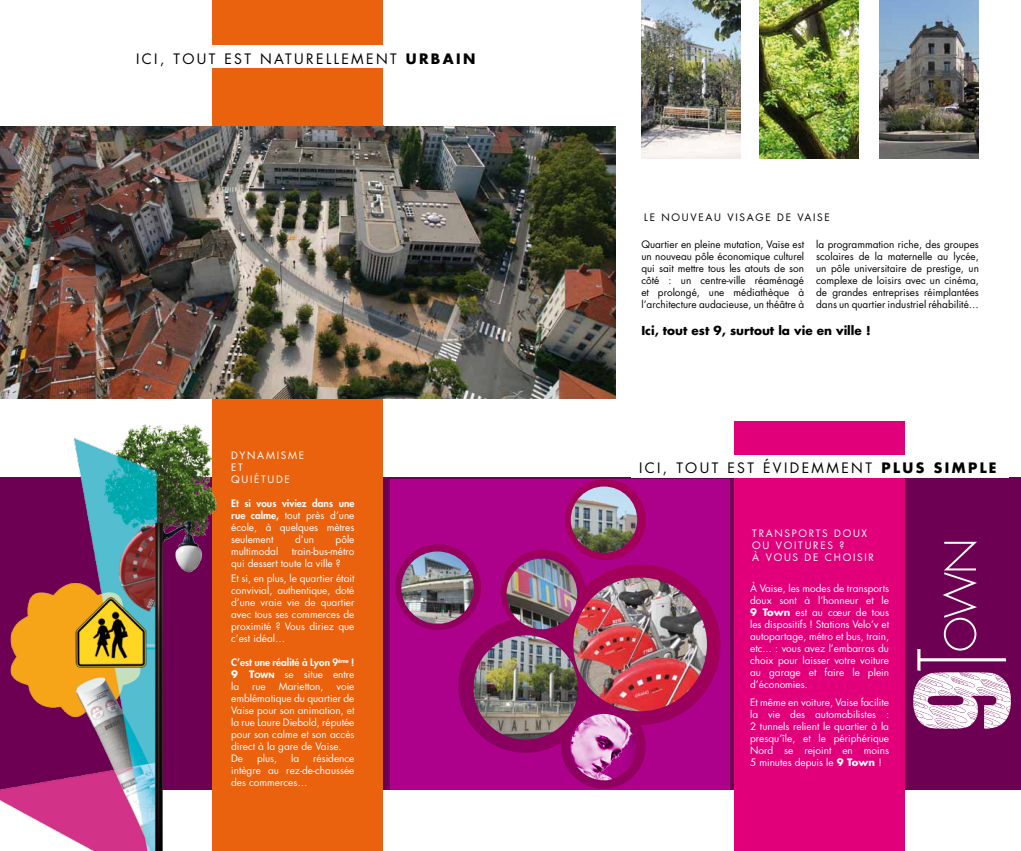
<style>
.page{position:relative;width:1021px;height:851px;background:#fff}
.page>*{position:absolute;margin:0;border:0;box-sizing:border-box;transform-origin:0 0}
.t1{font:14px "Futura";letter-spacing:.17em;color:#000}
.t2{font:700 14px "Futura";color:#000}
.t3{font:700 12px "Futura";color:#000}
.t4{font:10px/12px "Futura";color:#fff;text-align:justify}
.t5{font:10px/12px "Futura";color:#000;text-align:justify}
.t6{font:10px/12px "Futura";letter-spacing:.17em;color:#fff}
.t7{font:800 10px/12px "Futura";color:#fff;text-align:justify}
.t8{font:10px "Futura";letter-spacing:.17em;color:#000}
.s1{font-weight:700}
.s2{font-weight:800}
.s3{font-weight:700;font-size:7px}
.s4{font-weight:400}
</style>
<div class="page">
<div style="left:0;top:478px;width:1020px;height:311px;background:#6e0053"></div>
<div style="left:213px;top:0;width:170px;height:850px;background:#ea620e"></div>
<div style="left:734px;top:421px;width:170px;height:429px;background:#e2007a"></div>
<img style="left:759px;top:0;width:99px;height:158px">
<img style="left:0;top:126px;width:615px;height:272px">
<img style="left:641px;top:0;width:99px;height:158px">
<img style="left:879px;top:0;width:99px;height:158px">
<div style="left:123px;top:45px;width:367px;height:23px;background:#fff"></div>
<div style="left:631px;top:455px;width:377px;height:23px;background:#fff"></div>
<img style="left:0;top:420px;width:219px;height:430px">
<svg style="left:913px;top:541px;width:97px;height:188px"></svg>
<svg style="left:451px;top:549px;width:278px;height:241px;background:#ab0086"></svg>
<svg style="left:390px;top:479px;width:323px;height:304px;background:#a70080"></svg>
<img style="left:473px;top:635px;width:105px;height:104px;border-radius:52px">
<img style="left:401px;top:551px;width:73px;height:72px;border-radius:36px">
<img style="left:506px;top:558px;width:71px;height:71px;border-radius:35px">
<img style="left:570px;top:486px;width:67px;height:67px;border-radius:33px">
<img style="left:573px;top:577px;width:134px;height:134px;border-radius:67px">
<img style="left:570px;top:713px;width:67px;height:67px">
<h1 class="t1" style="left:136px;top:49px;width:341px">Ici , tout est naturell ement <span class="s1">urbain</span></h1>
<p class="t8" style="left:644px;top:210px;width:187px">Le nouv eau vi sag e de vai se</p>
<p class="t5" style="left:641px;top:238px;width:164px">Quartier en pleine mutation, Vaise est un nouveau pôle économique culturel qui sait mettre tous les atouts de son côté : un centre-ville réaménagé et prolongé, une médiathèque à l’architecture audacieuse, un théâtre à</p>
<p class="t5" style="left:816px;top:238px;width:164px">la programmation riche, des groupes scolaires de la maternelle au lycée, un pôle universitaire de prestige, un complexe de loisirs avec un cinéma, de grandes entreprises réimplantées dans un quartier industriel réhabilité…</p>
<p class="t3" style="left:641px;top:322px;width:231px">Ici, tout est 9, surtout la vie en ville !</p>
<p class="t6" style="left:231px;top:449px;width:74px">dynami sme et<br>q ui étude</p>
<h1 class="t1" style="left:639px;top:458px;width:326px">Ici , tout est évi demment <span class="s1">pl us simpl</span></h1>
<h1 class="t2" style="left:988px;top:458px;width:9px">e</h1>
<p class="t4" style="left:231px;top:497px;width:125px"><span class="s2">Et si vous viviez dans une rue calme,</span> tout près d’une école, à quelques mètres seulement</p>
<p class="t4" style="left:295px;top:533px;width:21px">d’un</p>
<p class="t4" style="left:335px;top:533px;width:20px">pôle</p>
<p class="t4" style="left:231px;top:545px;width:125px;text-indent:61px">train-bus-métro qui dessert toute la ville ?</p>
<p class="t4" style="left:231px;top:572px;width:125px">Et si, en plus, le quartier était convivial, authentique, doté d’une vraie vie de quartier avec tous ses commerces de proximité ? Vous diriez que c’est idéal…</p>
<p class="t7" style="left:231px;top:656px;width:125px">C’est une réalité à Lyon 9<sup>ème</sup> !<br><span class="s1">9 T</span><span class="s3">OWN</span> <span class="s4">se situe entre la</span></p>
<p class="t4" style="left:231px;top:545px;width:49px">multimodal</p>
<p class="t4" style="left:252px;top:680px;width:15px">rue</p>
<p class="t4" style="left:279px;top:680px;width:46px">Marietton,</p>
<p class="t4" style="left:231px;top:680px;width:125px;text-align:left;text-indent:105px">voie emblématique du quartier de<br>Vaise pour son animation, et la rue Laure Diebold, réputée pour son calme et son accès direct à la gare de Vaise.<br>De</p>
<p class="t4" style="left:231px;top:752px;width:125px;text-indent:82px">résidence intègre au rez-de-chaussée des commerces…</p>
<p class="t4" style="left:257px;top:752px;width:22px">plus,</p>
<p class="t4" style="left:291px;top:752px;width:10px">la</p>
<p class="t6" style="left:752px;top:527px;width:123px">Transports doux ou v oi tures ?<br>à v ous de choi si r</p>
<p class="t4" style="left:750px;top:582px;width:140px">À Vaise, les modes de transports doux sont à l’honneur et le <span class="s1">9 Town</span> est au cœur de tous les dispositifs ! Stations Velo’v et autopartage, métro et bus, train, etc... : vous avez l’embarras du choix pour laisser votre voiture au garage et faire le plein d’économies.</p>
<p class="t4" style="left:750px;top:696px;width:140px">Et même en voiture, Vaise facilite la vie des automobilistes :<br>2 tunnels relient le quartier à la presqu’île, et le périphérique Nord se rejoint en moins 5 minutes depuis le <span class="s1">9 Town</span> !</p>
</div>
